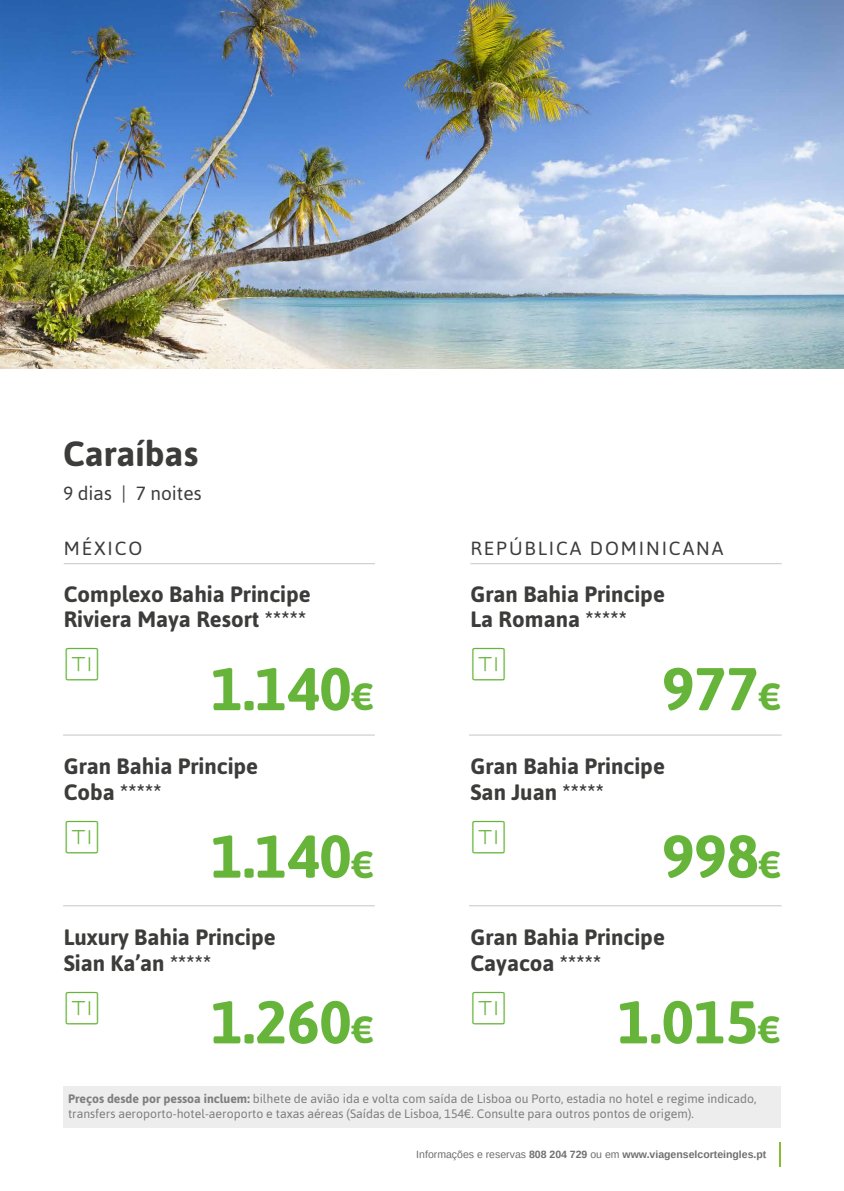
<style>
.page{position:relative;width:844px;height:1191px;background:#fff}
.page>*{position:absolute;margin:0;border:0;box-sizing:border-box;transform-origin:0 0}
.t1{font:700 60.02px "Asap";color:#66b439}
.t2{font:36.23px "VECI 1 Lineas";color:#66b439}
.t3{font:700 34.82px "Asap";color:#3c3c3b}
.t4{font:700 22.22px/25.4px "Asap";color:#3c3c3b}
.t5{font:19.07px "Asap";letter-spacing:.1em;color:#3c3c3b}
.t6{font:19.07px "Asap";color:#3c3c3b}
.t7{font:12.25px/14.7px "Asap";color:#7e7e7d}
.t8{font:700 10.5px "Arimo";color:#706f6f}
.s1{font-size:37.8px}
.s2{font-weight:700}
.s3{font-weight:400}
</style>
<div class="page">
<img style="left:0;top:0;width:843px;height:368px">
<hr style="left:63px;top:734px;width:312px;height:1px;background:#c6c6c6">
<hr style="left:64px;top:563px;width:311px;height:1px;background:#c6c6c6">
<hr style="left:63px;top:905px;width:312px;height:1px;background:#c6c6c6">
<div style="left:63px;top:1086px;width:717px;height:42px;background:#ededed"></div>
<hr style="left:469px;top:734px;width:312px;height:1px;background:#c6c6c6">
<hr style="left:470px;top:563px;width:311px;height:1px;background:#c6c6c6">
<hr style="left:469px;top:905px;width:312px;height:1px;background:#c6c6c6">
<hr style="left:779px;top:1141px;width:2px;height:25px;background:#86bd2e">
<h3 class="t3" style="left:63px;top:433px;width:136px">Caraíbas</h3>
<h3 class="t6" style="left:63px;top:483px;width:140px">9 dias | 7 noites</h3>
<h3 class="t5" style="left:64px;top:537px;width:80px">MÉXICO</h3>
<h3 class="t4" style="left:64px;top:581px;width:248px">Complexo Bahia Principe<br>Riviera Maya Resort *****</h3>
<h2 class="t2" style="left:64px;top:646px;width:38px">*</h2>
<h1 class="t1" style="left:211px;top:654px;width:165px">1.140<span class="s1">€</span></h1>
<h3 class="t4" style="left:64px;top:753px;width:196px">Gran Bahia Principe<br>Coba *****</h3>
<h2 class="t2" style="left:64px;top:819px;width:38px">*</h2>
<h1 class="t1" style="left:211px;top:821px;width:165px">1.140<span class="s1">€</span></h1>
<h3 class="t4" style="left:64px;top:924px;width:213px">Luxury Bahia Principe<br>Sian Ka’an *****</h3>
<h2 class="t2" style="left:64px;top:990px;width:38px">*</h2>
<h1 class="t1" style="left:211px;top:987px;width:165px">1.260<span class="s1">€</span></h1>
<h3 class="t5" style="left:470px;top:537px;width:254px">REPÚBLICA DOMINICANA</h3>
<h3 class="t4" style="left:470px;top:581px;width:196px">Gran Bahia Principe<br>La Romana *****</h3>
<h2 class="t2" style="left:470px;top:646px;width:38px">*</h2>
<h1 class="t1" style="left:662px;top:654px;width:121px">977<span class="s1">€</span></h1>
<h3 class="t4" style="left:470px;top:753px;width:196px">Gran Bahia Principe<br>San Juan *****</h3>
<h2 class="t2" style="left:470px;top:819px;width:38px">*</h2>
<h1 class="t1" style="left:662px;top:821px;width:121px">998<span class="s1">€</span></h1>
<h3 class="t4" style="left:470px;top:924px;width:196px">Gran Bahia Principe<br>Cayacoa *****</h3>
<h2 class="t2" style="left:470px;top:990px;width:38px">*</h2>
<h1 class="t1" style="left:617px;top:987px;width:165px">1.015<span class="s1">€</span></h1>
<p class="t7" style="left:68px;top:1091px;width:689px"><span class="s2">Preços desde por pessoa incluem:</span> bilhete de avião ida e volta com saída de Lisboa ou Porto, estadia no hotel e regime indicado, transfers aeroporto-hotel-aeroporto e taxas aéreas (Saídas de Lisboa, 154€. Consulte para outros pontos de origem).</p>
<p class="t8" style="left:416px;top:1147px;width:351px"><span class="s3">Informações e reservas</span> 808 204 729 <span class="s3">ou em</span> www.viagenselcorteingles.pt</p>
</div>
